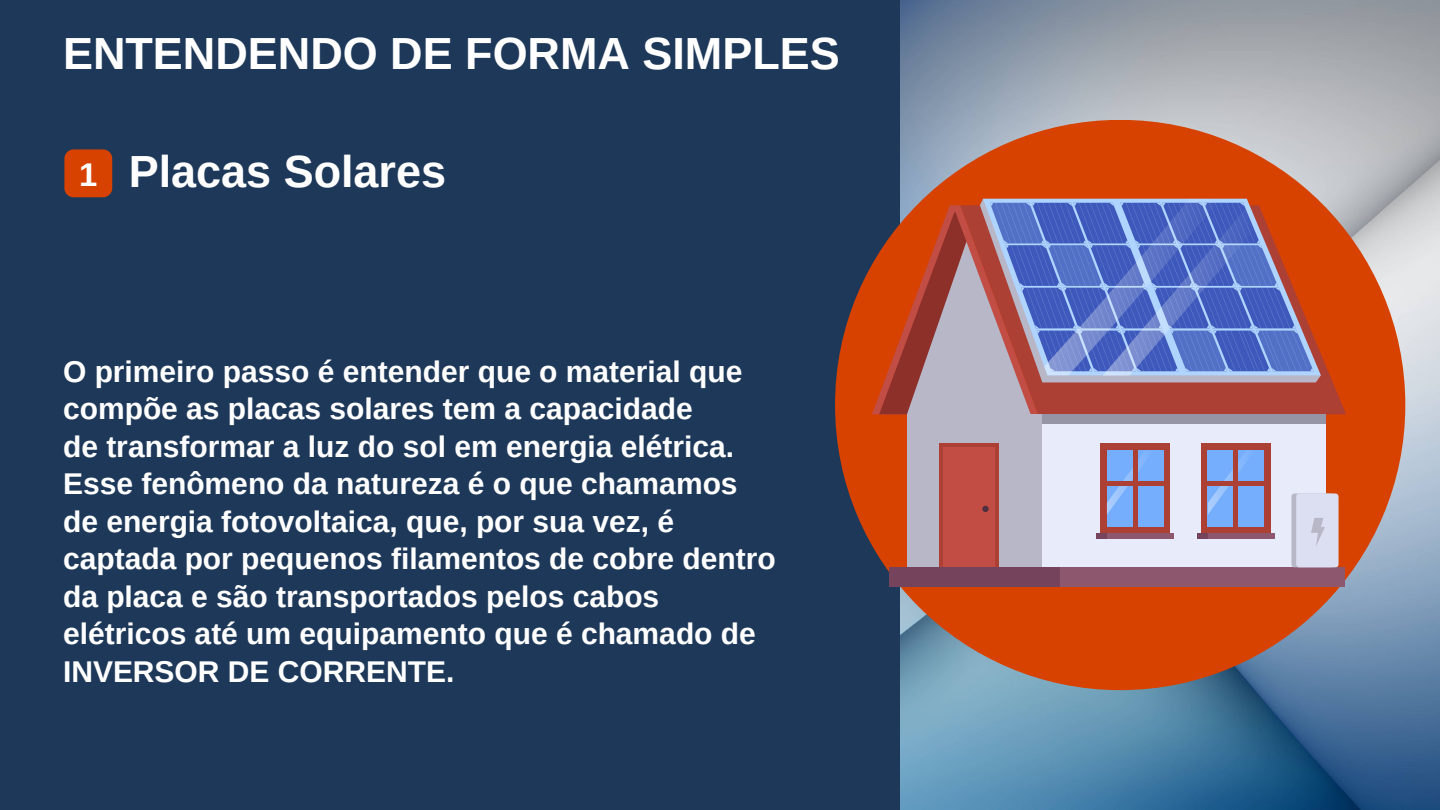
<style>
.page{position:relative;width:1440px;height:810px;background:#1e3859}
.page>*{position:absolute;margin:0;border:0;box-sizing:border-box;transform-origin:0 0}
.t1{font:700 45px "Arimo";color:#fefefe}
.t2{font:700 32.8px "Arimo";color:#fefefe}
.t3{font:700 30px/37.5px "Arimo";color:#fefefe}
</style>
<div class="page">
<svg style="left:64px;top:149px;width:49px;height:49px;background:#c84106"></svg>
<img style="left:900px;top:0;width:540px;height:810px">
<div style="left:835px;top:120px;width:570px;height:570px;background:#d74200;border-radius:50%"></div>
<svg style="left:1314px;top:205px;width:32px;height:209px"></svg>
<div style="left:907px;top:414px;width:136px;height:153px;background:#b8b7c7"></div>
<div style="left:1042px;top:414px;width:284px;height:153px;background:#e8ebf9"></div>
<div style="left:1042px;top:414px;width:284px;height:10px;background:#9595a5"></div>
<div style="left:939px;top:443px;width:60px;height:124px;background:linear-gradient(to right,#b7463c,#b5453a)"></div>
<div style="left:943px;top:448px;width:51px;height:119px;background:#c14d44"></div>
<div style="left:889px;top:567px;width:456px;height:20px;background:#8d576e"></div>
<div style="left:889px;top:567px;width:171px;height:20px;background:#75435b"></div>
<svg style="left:1314px;top:199px;width:7px;height:176px"></svg>
<svg style="left:872px;top:199px;width:442px;height:215px;background:#896e8f"></svg>
<div style="left:1100px;top:443px;width:70px;height:90px;background:#ad4034"></div>
<div style="left:1107px;top:450px;width:56px;height:76px;background:#75aefd"></div>
<svg style="left:1107px;top:450px;width:47px;height:65px"></svg>
<hr style="left:1133px;top:448px;width:4px;height:81px;background:#ad4034">
<hr style="left:1106px;top:481px;width:58px;height:4px;background:#ad4034">
<div style="left:1096px;top:533px;width:78px;height:5px;background:#8d576e"></div>
<div style="left:1096px;top:533px;width:11px;height:5px;background:#75435b"></div>
<div style="left:1201px;top:443px;width:70px;height:90px;background:#ad4034"></div>
<div style="left:1208px;top:450px;width:56px;height:76px;background:#75aefd"></div>
<svg style="left:1208px;top:450px;width:47px;height:65px"></svg>
<hr style="left:1234px;top:448px;width:4px;height:81px;background:#ad4034">
<hr style="left:1207px;top:481px;width:58px;height:4px;background:#ad4034">
<div style="left:1197px;top:533px;width:78px;height:5px;background:#8d576e"></div>
<div style="left:1197px;top:533px;width:11px;height:5px;background:#75435b"></div>
<svg style="left:1291px;top:494px;width:48px;height:73px"></svg>
<svg style="left:982px;top:506px;width:7px;height:6px"></svg>
<p class="t1" style="left:63px;top:29px;width:778px">ENTENDENDO DE FORMA SIMPLES</p>
<p class="t2" style="left:79px;top:156px;width:20px">1</p>
<p class="t1" style="left:129px;top:146px;width:319px">Placas Solares</p>
<p class="t3" style="left:63px;top:353px;width:681px">O primeiro passo é entender que o material que compõe as placas solares tem a capacidade</p>
<p class="t3" style="left:63px;top:428px;width:673px">de transformar a luz do sol em energia elétrica.</p>
<p class="t3" style="left:63px;top:465px;width:714px">Esse fenômeno da natureza é o que chamamos de energia fotovoltaica, que, por sua vez, é captada por pequenos filamentos de cobre dentro da placa e são transportados pelos cabos elétricos até um equipamento que é chamado de INVERSOR DE CORRENTE.</p>
</div>
